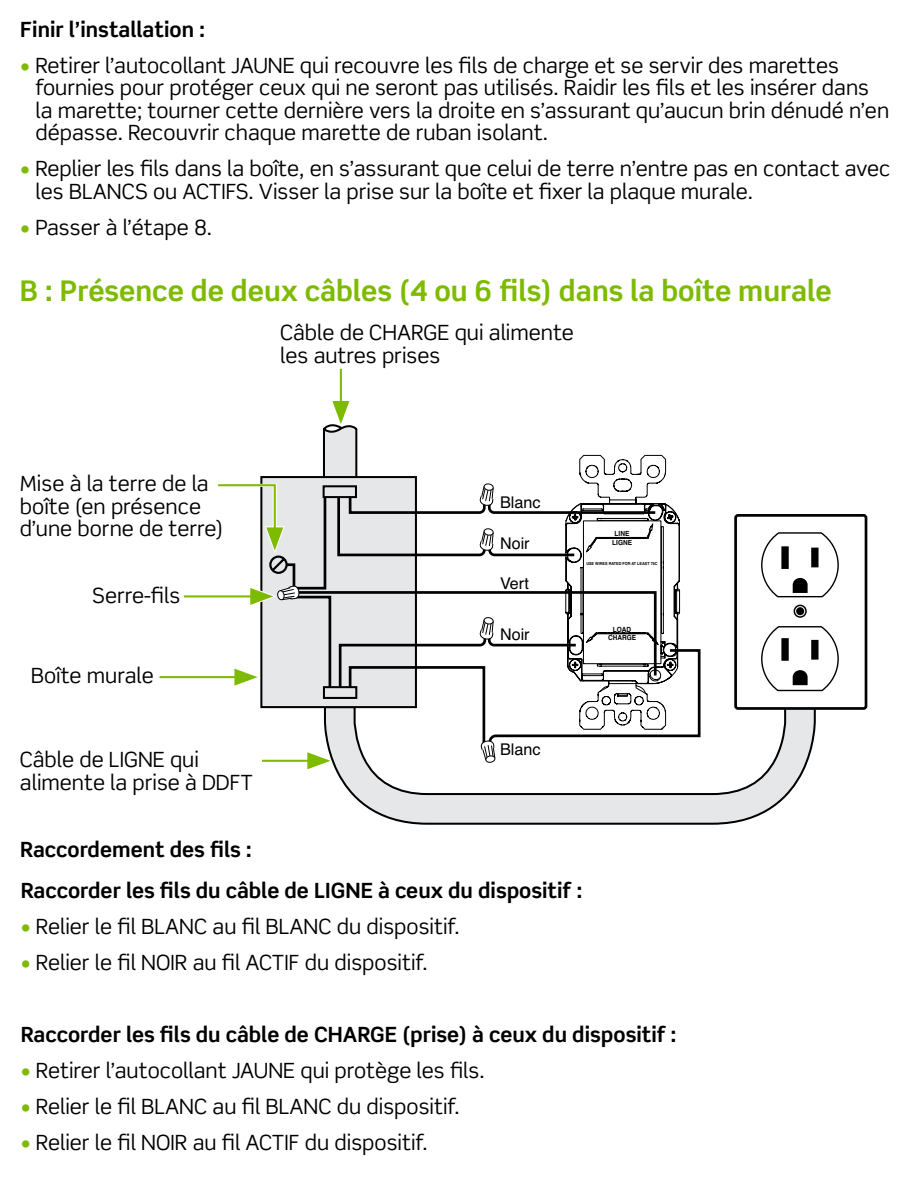
<style>
.page{position:relative;width:918px;height:1188px;background:#fff}
.page>*{position:absolute;margin:0;border:0;box-sizing:border-box;transform-origin:0 0}
.t1{font:700 28.5px "Scene Std";color:#7ebb00}
.t2{font:21px/22.5px "Scene Std";color:#000}
.t3{font:700 21px/41.8px "Scene Std";color:#000}
.t4{font:16.2px "Helvetica";color:#000}
.t5{font:700 7.05px/8.9px "Helvetica";color:#000;text-align:center;scale:.92 1}
.t6{font:700 4.2px "Helvetica";color:#000;scale:.92 1}
.s1{color:#7ebb00}
</style>
<div class="page">
<svg style="left:262px;top:752px;width:61px;height:18px"></svg>
<svg style="left:323px;top:710px;width:493px;height:115px"></svg>
<svg style="left:323px;top:649px;width:379px;height:100px"></svg>
<svg style="left:480px;top:739px;width:16px;height:25px"></svg>
<div style="left:734px;top:514px;width:133px;height:196px;border:3px solid #000;border-radius:2px"></div>
<svg style="left:761px;top:532px;width:78px;height:86px"></svg>
<svg style="left:761px;top:626px;width:78px;height:66px"></svg>
<svg style="left:159px;top:368px;width:535px;height:343px"></svg>
<p class="t3" style="left:20px;top:8px;width:186px">Finir l’installation :</p>
<p class="t2" style="left:35px;top:54px;width:855px;text-indent:-15px"><span class="s1">•</span> Retirer l’autocollant JAUNE qui recouvre les fils de charge et se servir des marettes fournies pour protéger ceux qui ne seront pas utilisés. Raidir les fils et les insérer dans la marette; tourner cette dernière vers la droite en s’assurant qu’aucun brin dénudé n’en dépasse. Recouvrir chaque marette de ruban isolant.</p>
<p class="t2" style="left:35px;top:157px;width:857px;text-indent:-15px"><span class="s1">•</span> Replier les fils dans la boîte, en s’assurant que celui de terre n’entre pas en contact avec les BLANCS ou ACTIFS. Visser la prise sur la boîte et fixer la plaque murale.</p>
<p class="t2" style="left:20px;top:216px;width:193px"><span class="s1">•</span> Passer à l’étape 8.</p>
<h1 class="t1" style="left:20px;top:273px;width:813px">B : Présence de deux câbles (4 ou 6 fils) dans la boîte murale</h1>
<p class="t2" style="left:280px;top:321px;width:295px">Câble de CHARGE qui alimente les autres prises</p>
<p class="t2" style="left:20px;top:472px;width:205px">Mise à la terre de la boîte (en présence d’une borne de terre)</p>
<p class="t2" style="left:92px;top:584px;width:90px">Serre-fils</p>
<p class="t2" style="left:31px;top:664px;width:125px">Boîte murale</p>
<p class="t2" style="left:20px;top:748px;width:235px">Câble de LIGNE qui alimente la prise à DDFT</p>
<p class="t4" style="left:500px;top:490px;width:42px">Blanc</p>
<p class="t4" style="left:500px;top:531px;width:31px">Noir</p>
<p class="t4" style="left:500px;top:570px;width:30px">Vert</p>
<p class="t4" style="left:500px;top:622px;width:31px">Noir</p>
<p class="t4" style="left:500px;top:737px;width:42px">Blanc</p>
<p class="t5" style="left:615px;top:530px;width:18px">LINE</p>
<p class="t6" style="left:586px;top:561px;width:79px">USE WIRES RATED FOR AT LEAST 75C</p>
<p class="t5" style="left:612px;top:539px;width:23px">LIGNE</p>
<p class="t5" style="left:608px;top:625px;width:32px">LOAD<br>CHARGE</p>
<p class="t3" style="left:20px;top:828px;width:564px">Raccordement des fils :<br>Raccorder les fils du câble de LIGNE à ceux du dispositif :</p>
<p class="t2" style="left:21px;top:915px;width:441px"><span class="s1">•</span> Relier le fil BLANC au fil BLANC du dispositif.</p>
<p class="t2" style="left:21px;top:951px;width:409px"><span class="s1">•</span> Relier le fil NOIR au fil ACTIF du dispositif.</p>
<p class="t3" style="left:21px;top:1014px;width:657px">Raccorder les fils du câble de CHARGE (prise) à ceux du dispositif :</p>
<p class="t2" style="left:21px;top:1059px;width:465px"><span class="s1">•</span> Retirer l’autocollant JAUNE qui protège les fils.</p>
<p class="t2" style="left:21px;top:1095px;width:441px"><span class="s1">•</span> Relier le fil BLANC au fil BLANC du dispositif.</p>
<p class="t2" style="left:21px;top:1131px;width:409px"><span class="s1">•</span> Relier le fil NOIR au fil ACTIF du dispositif.</p>
</div>
